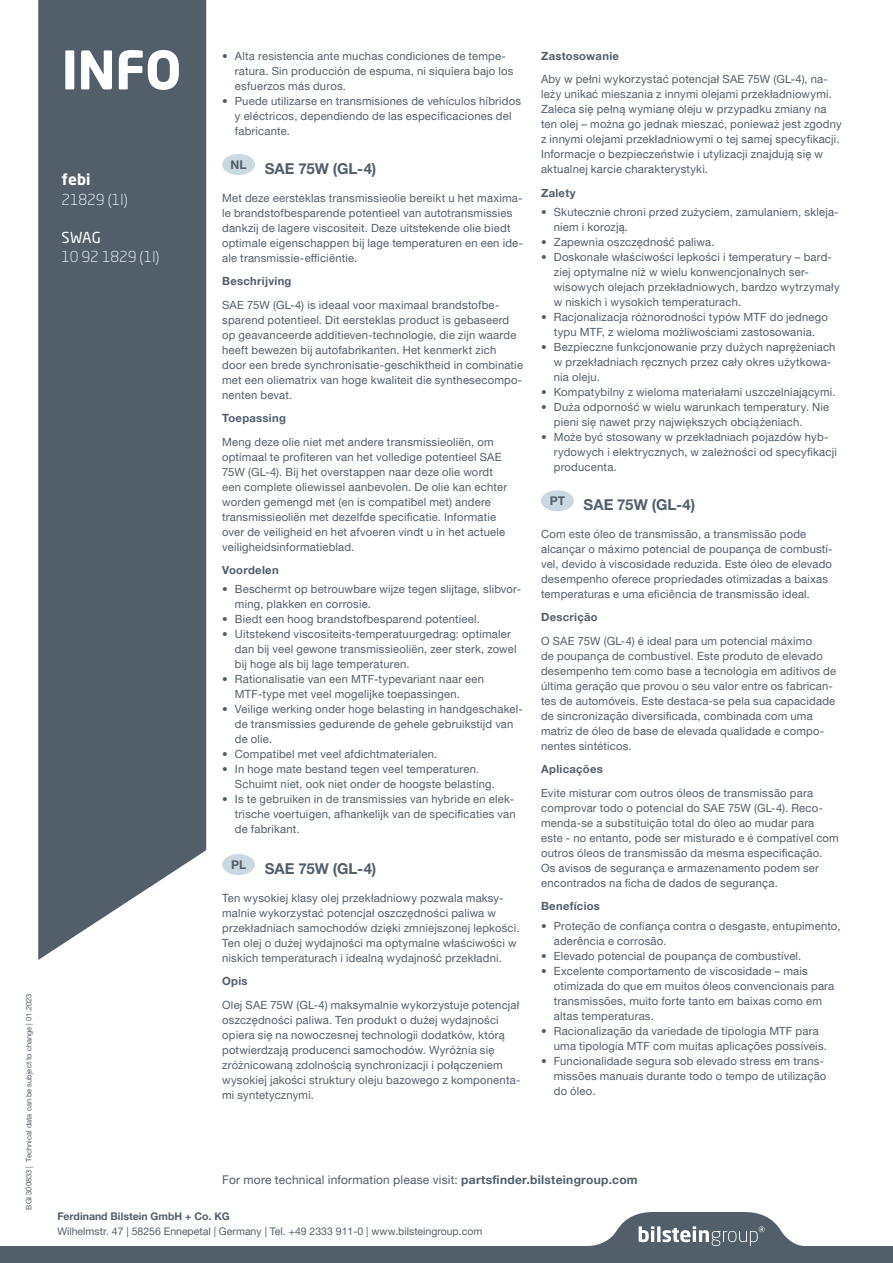
<style>
.page{position:relative;width:893px;height:1263px;background:#fff}
.page>*{position:absolute;margin:0;border:0;box-sizing:border-box;transform-origin:0 0}
.t1{font:700 52.5px "Neo Sans Pro";color:#fff}
.t2{font:700 15px "Helvetica Neue World 75";letter-spacing:.005em;color:#525f6b}
.t3{font:300 15px "Neo Sans Pro";letter-spacing:-.01em;color:#fff}
.t4{font:700 15px "Neo Sans Pro";color:#fff}
.t5{font:15px "Neo Sans Pro";color:#fff}
.t6{font:12px "Helvetica Neue World 55 Roman";letter-spacing:.015em;color:#525f6b}
.t7{font:11.25px/15px "Helvetica Neue World 55 Roman";letter-spacing:.02em;color:#525f6b}
.t8{font:700 11.25px "Helvetica Neue World 75";letter-spacing:.025em;color:#525f6b}
.t9{font:10.5px "Helvetica Neue World 55 Roman";color:#525f6b}
.t10{font:700 10.5px "Helvetica Neue World 75";color:#525f6b}
.t11{font:7.5px "Helvetica Neue World 55 Roman";color:#525f6b}
.s1{font-family:"Helvetica Neue World 75";font-weight:700}
</style>
<div class="page">
<div style="left:222px;top:154px;width:33px;height:21px;background:#c9d8e1;border-radius:50%"></div>
<div style="left:222px;top:854px;width:33px;height:21px;background:#c9d8e1;border-radius:50%"></div>
<div style="left:541px;top:490px;width:33px;height:21px;background:#c9d8e1;border-radius:50%"></div>
<svg style="left:38px;top:0;width:168px;height:960px;background:#5d6974"></svg>
<svg style="left:0;top:1212px;width:893px;height:51px"></svg>
<svg style="left:639px;top:1226px;width:126px;height:20px"></svg>
<p class="t11" style="left:24px;top:1209px;width:217px;rotate:-90deg">BGI 300833 | Technical data can be subject to change | 01.2023</p>
<h1 class="t1" style="left:62px;top:36px;width:122px">INFO</h1>
<h2 class="t4" style="left:62px;top:170px;width:30px">febi</h2>
<h2 class="t3" style="left:62px;top:190px;width:68px">21829 (1l)</h2>
<h2 class="t5" style="left:62px;top:228px;width:41px">SWAG</h2>
<h2 class="t3" style="left:62px;top:248px;width:99px">10 92 1829 (1l)</h2>
<p class="t7" style="left:235px;top:48px;width:280px;text-indent:-13px">• Alta resistencia ante muchas condiciones de tempe&shy;ratura. Sin producción de espuma, ni siquiera bajo los esfuerzos más duros.</p>
<p class="t7" style="left:235px;top:93px;width:288px;text-indent:-13px">• Puede utilizarse en transmisiones de vehículos híbridos y eléctricos, dependiendo de las especificaciones del fabricante.</p>
<h2 class="t2" style="left:230px;top:160px;width:147px"><sup>NL</sup> SAE 75W (GL-4)</h2>
<p class="t7" style="left:222px;top:190px;width:302px">Met deze eersteklas transmissieolie bereikt u het maxima&shy;le brandstofbesparende potentieel van autotransmissies dankzij de lagere viscositeit. Deze uitstekende olie biedt optimale eigenschappen bij lage temperaturen en een ide&shy;ale transmissie-efficiëntie.</p>
<p class="t8" style="left:222px;top:275px;width:71px">Beschrijving</p>
<p class="t7" style="left:222px;top:297px;width:302px">SAE 75W (GL-4) is ideaal voor maximaal brandstofbe&shy;sparend potentieel. Dit eersteklas product is gebaseerd op geavanceerde additieven-technologie, die zijn waarde heeft bewezen bij autofabrikanten. Het kenmerkt zich door een brede synchronisatie-geschiktheid in combinatie met een oliematrix van hoge kwaliteit die synthesecompo&shy;nenten bevat.</p>
<p class="t8" style="left:222px;top:412px;width:65px">Toepassing</p>
<p class="t7" style="left:222px;top:434px;width:286px">Meng deze olie niet met andere transmissieoliën, om optimaal te profiteren van het volledige potentieel SAE 75W (GL-4). Bij het overstappen naar deze olie wordt een complete oliewissel aanbevolen. De olie kan echter worden gemengd met (en is compatibel met) andere transmissieoliën met dezelfde specificatie. Informatie over de veiligheid en het afvoeren vindt u in het actuele veiligheidsinformatieblad.</p>
<p class="t8" style="left:222px;top:564px;width:58px">Voordelen</p>
<p class="t7" style="left:235px;top:582px;width:288px;text-indent:-13px">• Beschermt op betrouwbare wijze tegen slijtage, slibvor&shy;ming, plakken en corrosie.</p>
<p class="t7" style="left:222px;top:612px;width:259px">• Biedt een hoog brandstofbesparend potentieel.</p>
<p class="t7" style="left:235px;top:627px;width:283px;text-indent:-13px">• Uitstekend viscositeits-temperatuurgedrag: optimaler dan bij veel gewone transmissieoliën, zeer sterk, zowel bij hoge als bij lage temperaturen.</p>
<p class="t7" style="left:235px;top:672px;width:251px;text-indent:-13px">• Rationalisatie van een MTF-typevariant naar een<br>MTF-type met veel mogelijke toepassingen.</p>
<p class="t7" style="left:235px;top:702px;width:289px;text-indent:-13px">• Veilige werking onder hoge belasting in handgeschakel&shy;de transmissies gedurende de gehele gebruikstijd van de olie.</p>
<p class="t7" style="left:222px;top:747px;width:216px">• Compatibel met veel afdichtmaterialen.</p>
<p class="t7" style="left:235px;top:762px;width:261px;text-indent:-13px">• In hoge mate bestand tegen veel temperaturen.<br>Schuimt niet, ook niet onder de hoogste belasting.</p>
<p class="t7" style="left:235px;top:792px;width:282px;text-indent:-13px">• Is te gebruiken in de transmissies van hybride en elek&shy;trische voertuigen, afhankelijk van de specificaties van de fabrikant.</p>
<h2 class="t2" style="left:231px;top:860px;width:147px"><sup>PL</sup> SAE 75W (GL-4)</h2>
<p class="t7" style="left:222px;top:890px;width:299px">Ten wysokiej klasy olej przekładniowy pozwala maksy&shy;malnie wykorzystać potencjał oszczędności paliwa w przekładniach samochodów dzięki zmniejszonej lepkości.<br>Ten olej o dużej wydajności ma optymalne właściwości w niskich temperaturach i idealną wydajność przekładni.</p>
<p class="t8" style="left:222px;top:975px;width:27px">Opis</p>
<p class="t7" style="left:222px;top:997px;width:300px">Olej SAE 75W (GL-4) maksymalnie wykorzystuje potencjał oszczędności paliwa. Ten produkt o dużej wydajności opiera się na nowoczesnej technologii dodatków, którą potwierdzają producenci samochodów. Wyróżnia się zróżnicowaną zdolnością synchronizacji i połączeniem wysokiej jakości struktury oleju bazowego z komponenta&shy;mi syntetycznymi.</p>
<p class="t8" style="left:541px;top:49px;width:79px">Zastosowanie</p>
<p class="t7" style="left:541px;top:72px;width:302px">Aby w pełni wykorzystać potencjał SAE 75W (GL-4), na&shy;leży unikać mieszania z innymi olejami przekładniowymi.<br>Zaleca się pełną wymianę oleju w przypadku zmiany na ten olej – można go jednak mieszać, ponieważ jest zgodny z innymi olejami przekładniowymi o tej samej specyfikacji.<br>Informacje o bezpieczeństwie i utylizacji znajdują się w aktualnej karcie charakterystyki.</p>
<p class="t8" style="left:541px;top:186px;width:36px">Zalety</p>
<p class="t7" style="left:554px;top:204px;width:286px;text-indent:-13px">• Skutecznie chroni przed zużyciem, zamulaniem, skleja&shy;niem i korozją.</p>
<p class="t7" style="left:541px;top:234px;width:175px">• Zapewnia oszczędność paliwa.</p>
<p class="t7" style="left:554px;top:249px;width:287px;text-indent:-13px">• Doskonałe właściwości lepkości i temperatury – bard&shy;ziej optymalne niż w wielu konwencjonalnych ser&shy;wisowych olejach przekładniowych, bardzo wytrzymały w niskich i wysokich temperaturach.</p>
<p class="t7" style="left:541px;top:309px;width:288px;text-align:center">• Racjonalizacja różnorodności typów MTF do jednego typu MTF, z wieloma możliwościami zastosowania.</p>
<p class="t7" style="left:554px;top:339px;width:283px;text-indent:-13px">• Bezpieczne funkcjonowanie przy dużych naprężeniach w przekładniach ręcznych przez cały okres użytkowa&shy;nia oleju.</p>
<p class="t7" style="left:541px;top:384px;width:296px">• Kompatybilny z wieloma materiałami uszczelniającymi.</p>
<p class="t7" style="left:554px;top:399px;width:277px;text-indent:-13px">• Duża odporność w wielu warunkach temperatury. Nie pieni się nawet przy największych obciążeniach.</p>
<p class="t7" style="left:554px;top:429px;width:284px;text-indent:-13px">• Może być stosowany w przekładniach pojazdów hyb&shy;rydowych i elektrycznych, w zależności od specyfikacji producenta.</p>
<h2 class="t2" style="left:550px;top:496px;width:147px"><sup>PT</sup> SAE 75W (GL-4)</h2>
<p class="t7" style="left:541px;top:527px;width:293px">Com este óleo de transmissão, a transmissão pode alcançar o máximo potencial de poupança de combustí&shy;vel, devido à viscosidade reduzida. Este óleo de elevado desempenho oferece propriedades otimizadas a baixas temperaturas e uma eficiência de transmissão ideal.</p>
<p class="t8" style="left:541px;top:611px;width:58px">Descrição</p>
<p class="t7" style="left:541px;top:634px;width:296px">O SAE 75W (GL-4) é ideal para um potencial máximo<br>de poupança de combustível. Este produto de elevado desempenho tem como base a tecnologia em aditivos de última geração que provou o seu valor entre os fabrican&shy;tes de automóveis. Este destaca-se pela sua capacidade de sincronização diversificada, combinada com uma matriz de óleo de base de elevada qualidade e compo&shy;nentes sintéticos.</p>
<p class="t8" style="left:541px;top:763px;width:63px">Aplicações</p>
<p class="t7" style="left:541px;top:785px;width:299px">Evite misturar com outros óleos de transmissão para comprovar todo o potencial do SAE 75W (GL-4). Reco&shy;menda-se a substituição total do óleo ao mudar para<br>este - no entanto, pode ser misturado e é compatível com outros óleos de transmissão da mesma especificação.<br>Os avisos de segurança e armazenamento podem ser encontrados na ficha de dados de segurança.</p>
<p class="t8" style="left:541px;top:900px;width:60px">Benefícios</p>
<p class="t7" style="left:554px;top:918px;width:288px;text-indent:-13px">• Proteção de confiança contra o desgaste, entupimento, aderência e corrosão.</p>
<p class="t7" style="left:541px;top:948px;width:262px">• Elevado potencial de poupança de combustível.</p>
<p class="t7" style="left:554px;top:963px;width:282px;text-indent:-13px">• Excelente comportamento de viscosidade – mais otimizada do que em muitos óleos convencionais para transmissões, muito forte tanto em baixas como em altas temperaturas.</p>
<p class="t7" style="left:554px;top:1023px;width:275px;text-indent:-13px">• Racionalização da variedade de tipologia MTF para uma tipologia MTF com muitas aplicações possíveis.</p>
<p class="t7" style="left:554px;top:1053px;width:274px;text-indent:-13px">• Funcionalidade segura sob elevado stress em trans&shy;missões manuais durante todo o tempo de utilização do óleo.</p>
<p class="t6" style="left:222px;top:1173px;width:417px">For more technical information please visit: <span class="s1">partsfinder.bilsteingroup.com</span></p>
<p class="t10" style="left:57px;top:1210px;width:174px">Ferdinand Bilstein GmbH + Co. KG</p>
<p class="t9" style="left:57px;top:1225px;width:426px">Wilhelmstr. 47 | 58256 Ennepetal | Germany | Tel. +49 2333 911-0 | www.bilsteingroup.com</p>
</div>
